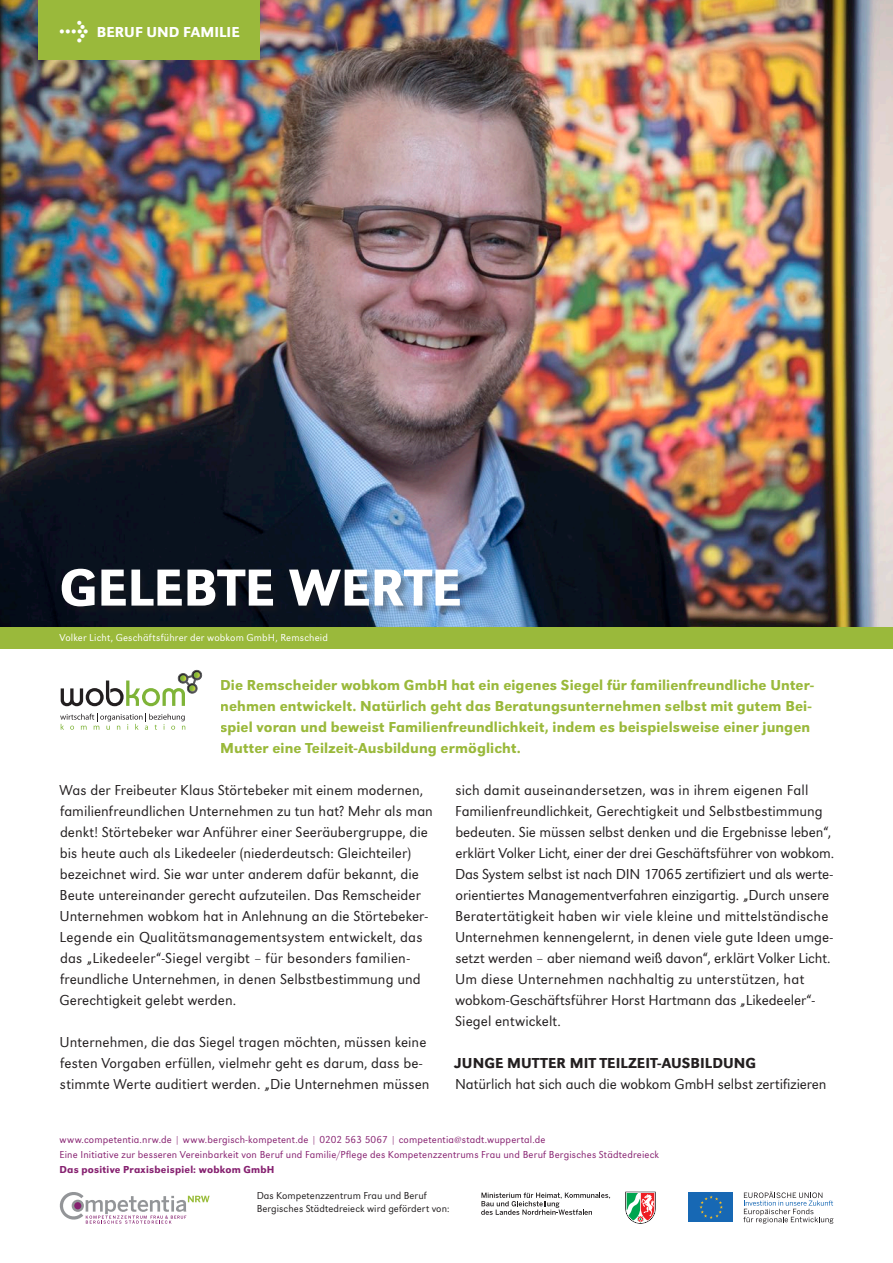
<style>
.page{position:relative;width:893px;height:1263px;background:#fff}
.page>*{position:absolute;margin:0;border:0;box-sizing:border-box;transform-origin:0 0}
.Headline_Weiss{font:500 54px "URW Grotesk";letter-spacing:-.005em;color:#fff}
.Headline_Weiss-2{font:24px "Meta Bold Expert";color:#fff}
.Copy_Schwarz{font:300 15px/21px "URW Grotesk";letter-spacing:.005em;color:#231f20}
.Zwiti_Grün{font:500 15px/21px "URW Grotesk";letter-spacing:.005em;color:#9ab93b}
.Copy_Schwarz-2{font:500 15px "URW Grotesk";letter-spacing:.005em;color:#231f20}
.Headline_Weiss-3{font:500 15px "URW Grotesk";letter-spacing:.005em;color:#fff}
.BU{font:300 10.5px/15px "URW Grotesk";letter-spacing:.02em;color:#862170}
.Copy_Weiss{font:300 10.5px/12.6px "URW Grotesk";letter-spacing:.01em;color:#231f20}
.BU-2{font:300 10.5px "URW Grotesk";letter-spacing:.015em;color:#fff}
.s1{font-weight:500}
</style>
<div class="page">
<img style="left:0;top:0;width:893px;height:627px">
<div style="left:62px;top:569px;width:407px;height:46px;background:#231f20;opacity:.35"></div>
<div style="left:0;top:627px;width:893px;height:21px;background:#9ab93b"></div>
<svg style="left:60px;top:713px;width:125px;height:17px"></svg>
<svg style="left:61px;top:670px;width:141px;height:36px"></svg>
<div style="left:689px;top:1192px;width:44px;height:30px;background:#1768b4"></div>
<svg style="left:699px;top:1195px;width:24px;height:24px"></svg>
<svg style="left:743px;top:1191px;width:90px;height:33px"></svg>
<svg style="left:625px;top:1192px;width:31px;height:32px"></svg>
<svg style="left:481px;top:1192px;width:129px;height:23px"></svg>
<svg style="left:59px;top:1192px;width:151px;height:32px"></svg>
<div style="left:38px;top:0;width:221px;height:60px;background:#9ab93b"></div>
<p class="Headline_Weiss-2" style="left:60px;top:15px;width:30px">l</p>
<p class="Headline_Weiss-3" style="left:97px;top:23px;width:145px">BERUF UND FAMILIE</p>
<p class="Headline_Weiss" style="left:60px;top:556px;width:404px">GELEBTE WERTE</p>
<p class="BU-2" style="left:60px;top:632px;width:270px">Volker Licht, Geschäftsführer der wobkom GmbH, Remscheid</p>
<p class="Zwiti_Grün" style="left:220px;top:674px;width:595px">Die Remscheider wobkom GmbH hat ein eigenes Siegel für familienfreundliche Unter&shy;nehmen entwickelt. Natürlich geht das Beratungsunternehmen selbst mit gutem Bei&shy;spiel voran und beweist Familienfreundlichkeit, indem es beispielsweise einer jungen Mutter eine Teilzeit-Ausbildung ermöglicht.</p>
<p class="Copy_Schwarz" style="left:60px;top:779px;width:375px">Was der Freibeuter Klaus Störtebeker mit einem modernen, familienfreundlichen Unternehmen zu tun hat? Mehr als man denkt! Störtebeker war Anführer einer Seeräubergruppe, die bis heute auch als Likedeeler (niederdeutsch: Gleichteiler) bezeichnet wird. Sie war unter anderem dafür bekannt, die Beute untereinander gerecht aufzuteilen. Das Remscheider Unternehmen wobkom hat in Anlehnung an die Störtebeker-Legende ein Qualitätsmanagementsystem entwickelt, das das „Likedeeler“-Siegel vergibt – für besonders familien&shy;freundliche Unternehmen, in denen Selbstbestimmung und Gerechtigkeit gelebt werden.</p>
<p class="Copy_Schwarz" style="left:60px;top:1031px;width:372px">Unternehmen, die das Siegel tragen möchten, müssen keine festen Vorgaben erfüllen, vielmehr geht es darum, dass be&shy;stimmte Werte auditiert werden. „Die Unternehmen müssen</p>
<p class="Copy_Schwarz" style="left:455px;top:779px;width:381px">sich damit auseinandersetzen, was in ihrem eigenen Fall Familienfreundlichkeit, Gerechtigkeit und Selbstbestimmung bedeuten. Sie müssen selbst denken und die Ergebnisse leben“, erklärt Volker Licht, einer der drei Geschäftsführer von wobkom.<br>Das System selbst ist nach DIN 17065 zertifiziert und als werte&shy;orientiertes Managementverfahren einzigartig. „Durch unsere Beratertätigkeit haben wir viele kleine und mittelständische Unternehmen kennengelernt, in denen viele gute Ideen umge&shy;setzt werden – aber niemand weiß davon“, erklärt Volker Licht.<br>Um diese Unternehmen nachhaltig zu unterstützen, hat wobkom-Geschäftsführer Horst Hartmann das „Likedeeler“- Siegel entwickelt.</p>
<p class="Copy_Schwarz-2" style="left:455px;top:1054px;width:303px">JUNGE MUTTER MIT TEILZEIT-AUSBILDUNG</p>
<p class="Copy_Schwarz" style="left:455px;top:1073px;width:373px">Natürlich hat sich auch die wobkom GmbH selbst zertifizieren</p>
<p class="BU" style="left:60px;top:1132px;width:601px">www.competentia.nrw.de | www.bergisch-kompetent.de | 0202 563 5067 | competentia@stadt.wuppertal.de<br>Eine Initiative zur besseren Vereinbarkeit von Beruf und Familie/Pflege des Kompetenzzentrums Frau und Beruf Bergisches Städtedreieck<br><span class="s1">Das positive Praxisbeispiel: wobkom GmbH</span></p>
<p class="Copy_Weiss" style="left:257px;top:1189px;width:194px">Das Kompetenzzentrum Frau und Beruf<br>Bergisches Städtedreieck wird gefördert von:</p>
</div>
